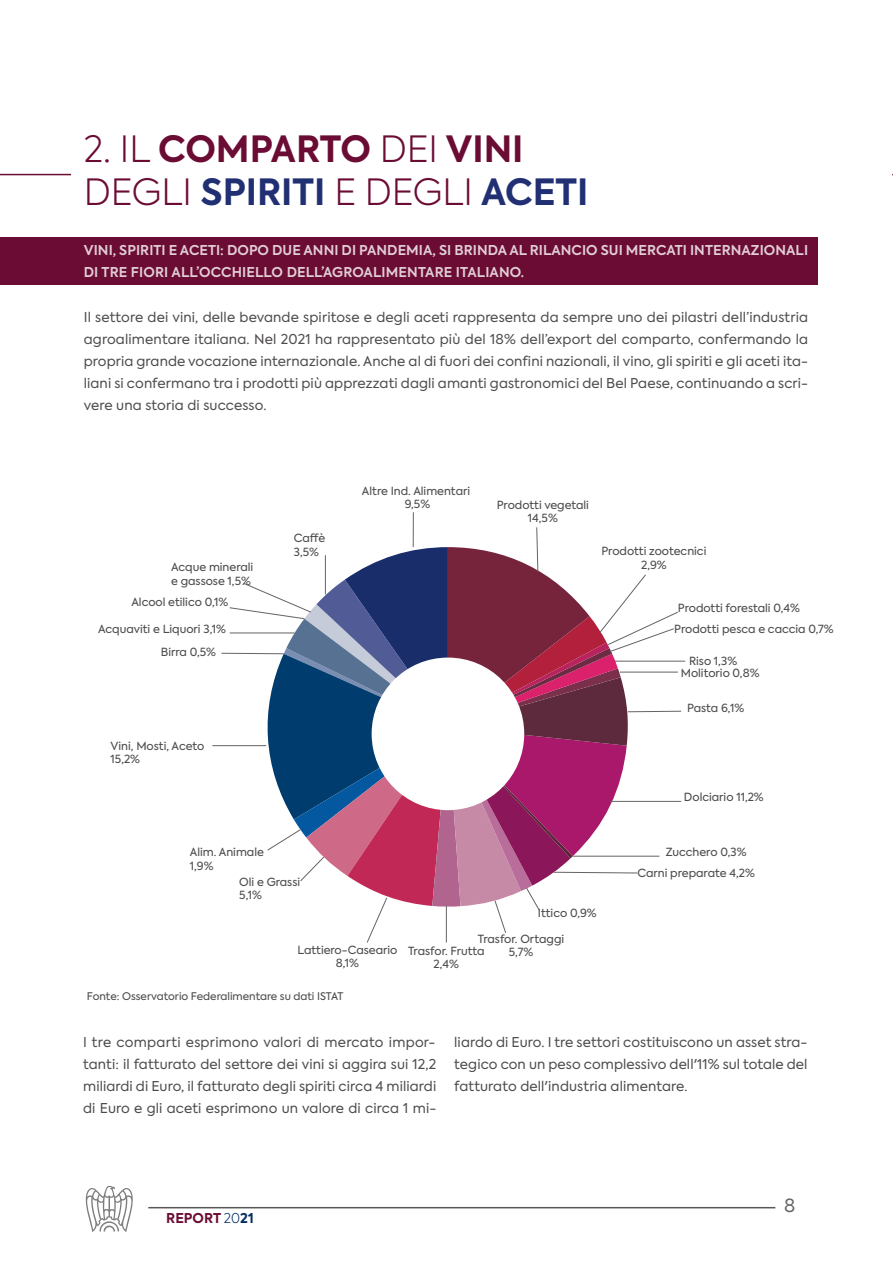
<style>
.page{position:relative;width:893px;height:1262px;background:#fff}
.page>*{position:absolute;margin:0;border:0;box-sizing:border-box;transform-origin:0 0}
.t1{font:300 36px/43.2px "Axiforma";color:#6b0c34}
.t2{font:18px "Axiforma";color:#656365}
.t3{font:13.5px/22.2px "Axiforma";letter-spacing:.01em;color:#4e4b4c;text-align:justify}
.t4{font:600 13.5px/22.2px "Axiforma";letter-spacing:.005em;color:rgb(255 255 255/.8)}
.t5{font:700 13.5px "Axiforma";color:#6b0c34}
.t6{font:11.25px/13.5px "Axiforma";color:#4e4b4c}
.t7{font:10.5px "Axiforma";color:#4e4b4c}
.s1{font-weight:700}
.s2{font-weight:700;color:#212f73}
.s3{font-weight:300;color:#002e61}
.s4{color:#002e61}
</style>
<div class="page">
<div style="left:0;top:237px;width:818px;height:47px;background:#6b0c34"></div>
<svg style="left:86px;top:1186px;width:47px;height:46px"></svg>
<hr style="left:148px;top:1207px;width:627px;height:1px;background:#5a5758">
<hr style="left:0;top:174px;width:71px;height:1px;background:#6b0c34">
<hr style="left:615px;top:661px;width:70px;height:1px;background:#656365">
<hr style="left:212px;top:745px;width:54px;height:1px;background:#656365">
<hr style="left:413px;top:512px;width:1px;height:35px;background:#656365">
<svg style="left:221px;top:527px;width:461px;height:416px"></svg>
<h1 class="t1" style="left:84px;top:132px;width:506px">2. IL <span class="s1">COMPARTO</span> DEI <span class="s1">VINI<br></span>DEGLI <span class="s2">SPIRITI</span> E DEGLI <span class="s2">ACETI</span></h1>
<p class="t4" style="left:84px;top:240px;width:726px">VINI, SPIRITI E ACETI: DOPO DUE ANNI DI PANDEMIA, SI BRINDA AL RILANCIO SUI MERCATI INTERNAZIONALI<br>DI TRE FIORI ALL’OCCHIELLO DELL’AGROALIMENTARE ITALIANO.</p>
<p class="t3" style="left:84px;top:307px;width:726px">Il settore dei vini, delle bevande spiritose e degli aceti rappresenta da sempre uno dei pilastri dell’industria agroalimentare italiana. Nel 2021 ha rappresentato più del 18% dell’export del comparto, confermando la propria grande vocazione internazionale. Anche al di fuori dei confini nazionali, il vino, gli spiriti e gli aceti ita&shy;liani si confermano tra i prodotti più apprezzati dagli amanti gastronomici del Bel Paese, continuando a scri&shy;vere una storia di successo.</p>
<p class="t6" style="left:171px;top:561px;width:84px">Acque minerali e gassose 1,5%</p>
<p class="t6" style="left:131px;top:596px;width:99px">Alcool etilico 0,1%</p>
<p class="t6" style="left:98px;top:623px;width:129px">Acquaviti e Liquori 3,1%</p>
<p class="t6" style="left:161px;top:646px;width:57px">Birra 0,5%</p>
<p class="t6" style="left:294px;top:532px;width:33px">Caffè<br>3,5%</p>
<p class="t6" style="left:111px;top:740px;width:95px">Vini, Mosti, Aceto<br>15,2%</p>
<p class="t6" style="left:190px;top:846px;width:76px">Alim. Animale<br>1,9%</p>
<p class="t6" style="left:239px;top:876px;width:62px">Oli e Grassi<br>5,1%</p>
<p class="t6" style="left:362px;top:485px;width:110px;text-align:center">Altre Ind. Alimentari<br>9,5%</p>
<p class="t6" style="left:497px;top:499px;width:94px;text-align:center">Prodotti vegetali<br>14,5%</p>
<p class="t6" style="left:601px;top:545px;width:106px;text-align:center">Prodotti zootecnici<br>2,9%</p>
<p class="t6" style="left:674px;top:598px;width:161px;line-height:20.9px;text-indent:4px">Prodotti forestali 0,4%<br>Prodotti pesca e caccia 0,7%</p>
<p class="t6" style="left:681px;top:655px;width:80px;line-height:12.8px;text-indent:8px">Riso 1,3%<br>Molitorio 0,8%</p>
<p class="t6" style="left:687px;top:701px;width:59px">Pasta 6,1%</p>
<p class="t6" style="left:684px;top:791px;width:81px">Dolciario 11,2%</p>
<p class="t6" style="left:637px;top:842px;width:119px;line-height:21px;text-indent:28px">Zucchero 0,3%<br>Carni preparate 4,2%</p>
<p class="t6" style="left:297px;top:944px;width:102px;text-align:center">Lattiero-Caseario<br>8,1%</p>
<p class="t7" style="left:87px;top:992px;width:258px">Fonte: Osservatorio Federalimentare su dati ISTAT</p>
<p class="t6" style="left:538px;top:907px;width:60px">Ittico 0,9%</p>
<p class="t6" style="left:408px;top:933px;width:158px;line-height:12.1px;text-indent:70px">Trasfor. Ortaggi<br>Trasfor. Frutta</p>
<p class="t6" style="left:509px;top:946px;width:26px">5,7%</p>
<p class="t6" style="left:434px;top:958px;width:27px">2,4%</p>
<p class="t3" style="left:83px;top:1032px;width:355px">I tre comparti esprimono valori di mercato impor&shy;tanti: il fatturato del settore dei vini si aggira sui 12,2 miliardi di Euro, il fatturato degli spiriti circa 4 miliardi di Euro e gli aceti esprimono un valore di circa 1 mi-</p>
<p class="t3" style="left:454px;top:1032px;width:355px">liardo di Euro. I tre settori costituiscono un asset stra&shy;tegico con un peso complessivo dell'11% sul totale del fatturato dell'industria alimentare.</p>
<p class="t5" style="left:166px;top:1210px;width:89px">REPORT <span class="s3">20</span><span class="s4">21</span></p>
<h2 class="t2" style="left:784px;top:1198px;width:13px">8</h2>
</div>
